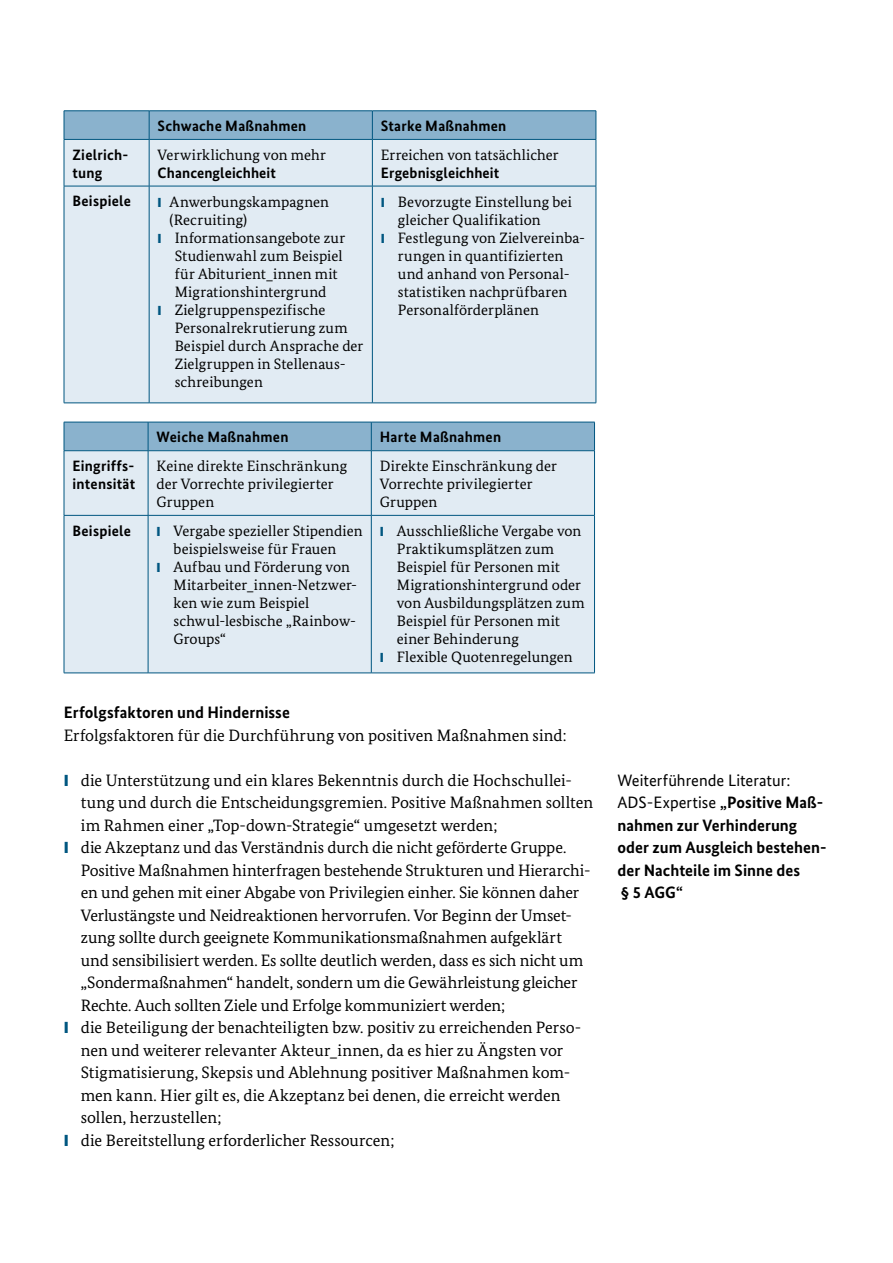
<style>
.page{position:relative;width:893px;height:1263px;background:#fff}
.page>*{position:absolute;margin:0;border:0;box-sizing:border-box;transform-origin:0 0}
.Fließtext{font:16.5px/22.5px "Bundes Serif";color:#000}
.Fließtext_ohne_Absta{font:700 16.5px/22.5px "Bundes Sans";letter-spacing:.005em;color:#000}
.tabellenfließ{font:15px/18px "Bundes Serif";letter-spacing:.005em;color:#000}
.Tabellenkopf{font:700 15px/18px "Bundes Sans";letter-spacing:.015em;color:#000}
.s1{font-family:"Bundes Sans";font-weight:700}
.s2{font-family:"Myriad Pro";font-weight:900;font-size:13.5px;color:#005680}
.s3{font-family:"Myriad Pro";font-weight:900;color:#005680}
.s4{font-weight:400}
</style>
<div class="page">
<div style="left:65px;top:140px;width:531px;height:263px;background:#e1ebf3"></div>
<hr style="left:64px;top:140px;width:1px;height:46px;background:#005680">
<hr style="left:149px;top:140px;width:1px;height:46px;background:#005680">
<hr style="left:372px;top:140px;width:1px;height:46px;background:#005680">
<hr style="left:596px;top:140px;width:1px;height:46px;background:#005680">
<hr style="left:64px;top:186px;width:85px;height:1px;background:#005680">
<hr style="left:64px;top:186px;width:1px;height:217px;background:#005680">
<hr style="left:149px;top:186px;width:223px;height:1px;background:#005680">
<hr style="left:149px;top:186px;width:1px;height:217px;background:#005680">
<hr style="left:372px;top:186px;width:224px;height:1px;background:#005680">
<hr style="left:372px;top:186px;width:1px;height:217px;background:#005680">
<hr style="left:596px;top:186px;width:1px;height:217px;background:#005680">
<hr style="left:64px;top:403px;width:85px;height:1px;background:#005680">
<hr style="left:149px;top:403px;width:223px;height:1px;background:#005680">
<hr style="left:372px;top:403px;width:224px;height:1px;background:#005680">
<svg style="left:64px;top:111px;width:533px;height:28px;background:#87b0cb"></svg>
<hr style="left:64px;top:139px;width:85px;height:1px;background:#005680">
<hr style="left:149px;top:139px;width:223px;height:1px;background:#005680">
<hr style="left:372px;top:139px;width:224px;height:1px;background:#005680">
<div style="left:65px;top:451px;width:529px;height:222px;background:#e1ebf3"></div>
<div style="left:64px;top:422px;width:531px;height:28px;background:#8ab2cd"></div>
<hr style="left:64px;top:450px;width:84px;height:1px;background:#005680">
<hr style="left:64px;top:451px;width:1px;height:64px;background:#005680">
<hr style="left:148px;top:450px;width:223px;height:1px;background:#005680">
<hr style="left:148px;top:451px;width:1px;height:64px;background:#005680">
<hr style="left:371px;top:450px;width:224px;height:1px;background:#005680">
<hr style="left:371px;top:451px;width:1px;height:64px;background:#005680">
<hr style="left:594px;top:451px;width:1px;height:64px;background:#005680">
<hr style="left:64px;top:515px;width:84px;height:1px;background:#005680">
<hr style="left:64px;top:516px;width:1px;height:157px;background:#005680">
<hr style="left:148px;top:515px;width:223px;height:1px;background:#005680">
<hr style="left:148px;top:516px;width:1px;height:157px;background:#005680">
<hr style="left:371px;top:515px;width:224px;height:1px;background:#005680">
<hr style="left:371px;top:516px;width:1px;height:157px;background:#005680">
<hr style="left:594px;top:516px;width:1px;height:157px;background:#005680">
<hr style="left:64px;top:673px;width:84px;height:1px;background:#005680">
<hr style="left:148px;top:673px;width:223px;height:1px;background:#005680">
<hr style="left:371px;top:673px;width:224px;height:1px;background:#005680">
<p class="Tabellenkopf" style="left:158px;top:117px;width:150px">Schwache Maßnahmen</p>
<p class="Tabellenkopf" style="left:381px;top:117px;width:127px">Starke Maßnahmen</p>
<p class="Tabellenkopf" style="left:73px;top:145px;width:57px">Zielrich&shy;tung</p>
<p class="tabellenfließ" style="left:158px;top:145px;width:170px">Verwirklichung von mehr<br><span class="s1">Chancengleichheit</span></p>
<p class="tabellenfließ" style="left:381px;top:145px;width:179px">Erreichen von tatsächlicher<br><span class="s1">Ergebnisgleichheit</span></p>
<p class="Tabellenkopf" style="left:73px;top:192px;width:60px">Beispiele</p>
<p class="tabellenfließ" style="left:170px;top:193px;width:161px;text-indent:-12px"><span class="s2">I</span> Anwerbungskampagnen (Recruiting)</p>
<p class="tabellenfließ" style="left:175px;top:229px;width:172px;text-indent:-17px"><span class="s2">I</span> Informationsangebote zur<br>Studienwahl zum Beispiel für Abiturient_innen mit<br>Migrationshintergrund</p>
<p class="tabellenfließ" style="left:175px;top:301px;width:190px;text-indent:-17px"><span class="s2">I</span> Zielgruppenspezifische<br>Personalrekrutierung zum<br>Beispiel durch Ansprache der<br>Zielgruppen in Stellenaus&shy;schreibungen</p>
<p class="tabellenfließ" style="left:398px;top:193px;width:175px;text-indent:-17px"><span class="s2">I</span> Bevorzugte Einstellung bei gleicher Qualifikation</p>
<p class="tabellenfließ" style="left:398px;top:229px;width:189px;text-indent:-17px"><span class="s2">I</span> Festlegung von Zielvereinba&shy;rungen in quantifizierten und anhand von Personal&shy;statistiken nachprüfbaren<br>Personalförderplänen</p>
<p class="Tabellenkopf" style="left:157px;top:428px;width:133px">Weiche Maßnahmen</p>
<p class="Tabellenkopf" style="left:380px;top:428px;width:123px">Harte Maßnahmen</p>
<p class="Tabellenkopf" style="left:73px;top:457px;width:64px">Eingriffs&shy;intensität</p>
<p class="tabellenfließ" style="left:157px;top:457px;width:192px">Keine direkte Einschränkung der Vorrechte privilegierter<br>Gruppen</p>
<p class="tabellenfließ" style="left:380px;top:457px;width:178px">Direkte Einschränkung der<br>Vorrechte privilegierter<br>Gruppen</p>
<p class="Tabellenkopf" style="left:73px;top:521px;width:60px">Beispiele</p>
<p class="tabellenfließ" style="left:174px;top:522px;width:190px;text-indent:-17px"><span class="s2">I</span> Vergabe spezieller Stipendien beispielsweise für Frauen</p>
<p class="tabellenfließ" style="left:174px;top:558px;width:185px;text-indent:-17px"><span class="s2">I</span> Aufbau und Förderung von<br>Mitarbeiter_innen-Netzwer&shy;ken wie zum Beispiel schwul-lesbische „Rainbow-<br>Groups“</p>
<p class="tabellenfließ" style="left:397px;top:522px;width:189px;text-indent:-17px"><span class="s2">I</span> Ausschließliche Vergabe von<br>Praktikumsplätzen zum<br>Beispiel für Personen mit<br>Migrationshintergrund oder von Ausbildungsplätzen zum<br>Beispiel für Personen mit einer Behinderung</p>
<p class="tabellenfließ" style="left:380px;top:648px;width:194px"><span class="s2">I</span> Flexible Quotenregelungen</p>
<p class="Fließtext_ohne_Absta" style="left:64px;top:701px;width:228px">Erfolgsfaktoren und Hindernisse</p>
<p class="Fließtext" style="left:64px;top:723px;width:504px">Erfolgsfaktoren für die Durchführung von positiven Maßnahmen sind:</p>
<p class="Fließtext" style="left:81px;top:768px;width:514px;text-indent:-17px"><span class="s3">I</span> die Unterstützung und ein klares Bekenntnis durch die Hochschullei&shy;tung und durch die Entscheidungsgremien. Positive Maßnahmen sollten im Rahmen einer „Top-down-Strategie“ umgesetzt werden;</p>
<p class="Fließtext" style="left:81px;top:836px;width:511px;text-indent:-17px"><span class="s3">I</span> die Akzeptanz und das Verständnis durch die nicht geförderte Gruppe.<br>Positive Maßnahmen hinterfragen bestehende Strukturen und Hierarchi&shy;en und gehen mit einer Abgabe von Privilegien einher. Sie können daher Verlustängste und Neidreaktionen hervorrufen. Vor Beginn der Umset&shy;zung sollte durch geeignete Kommunikationsmaßnahmen aufgeklärt und sensibilisiert werden. Es sollte deutlich werden, dass es sich nicht um „Sondermaßnahmen“ handelt, sondern um die Gewährleistung gleicher Rechte. Auch sollten Ziele und Erfolge kommuniziert werden;</p>
<p class="Fließtext" style="left:81px;top:1016px;width:502px;text-indent:-17px"><span class="s3">I</span> die Beteiligung der benachteiligten bzw. positiv zu erreichenden Perso&shy;nen und weiterer relevanter Akteur_innen, da es hier zu Ängsten vor Stigmatisierung, Skepsis und Ablehnung positiver Maßnahmen kom&shy;men kann. Hier gilt es, die Akzeptanz bei denen, die erreicht werden sollen, herzustellen;</p>
<p class="Fließtext" style="left:64px;top:1128px;width:332px"><span class="s3">I</span> die Bereitstellung erforderlicher Ressourcen;</p>
<p class="Fließtext_ohne_Absta" style="left:617px;top:768px;width:211px"><span class="s4">Weiterführende Literatur:<br>ADS-Expertise</span> „Positive Maß&shy;nahmen zur Verhinderung oder zum Ausgleich bestehen&shy;der Nachteile im Sinne des<br>§ 5 AGG“</p>
</div>
